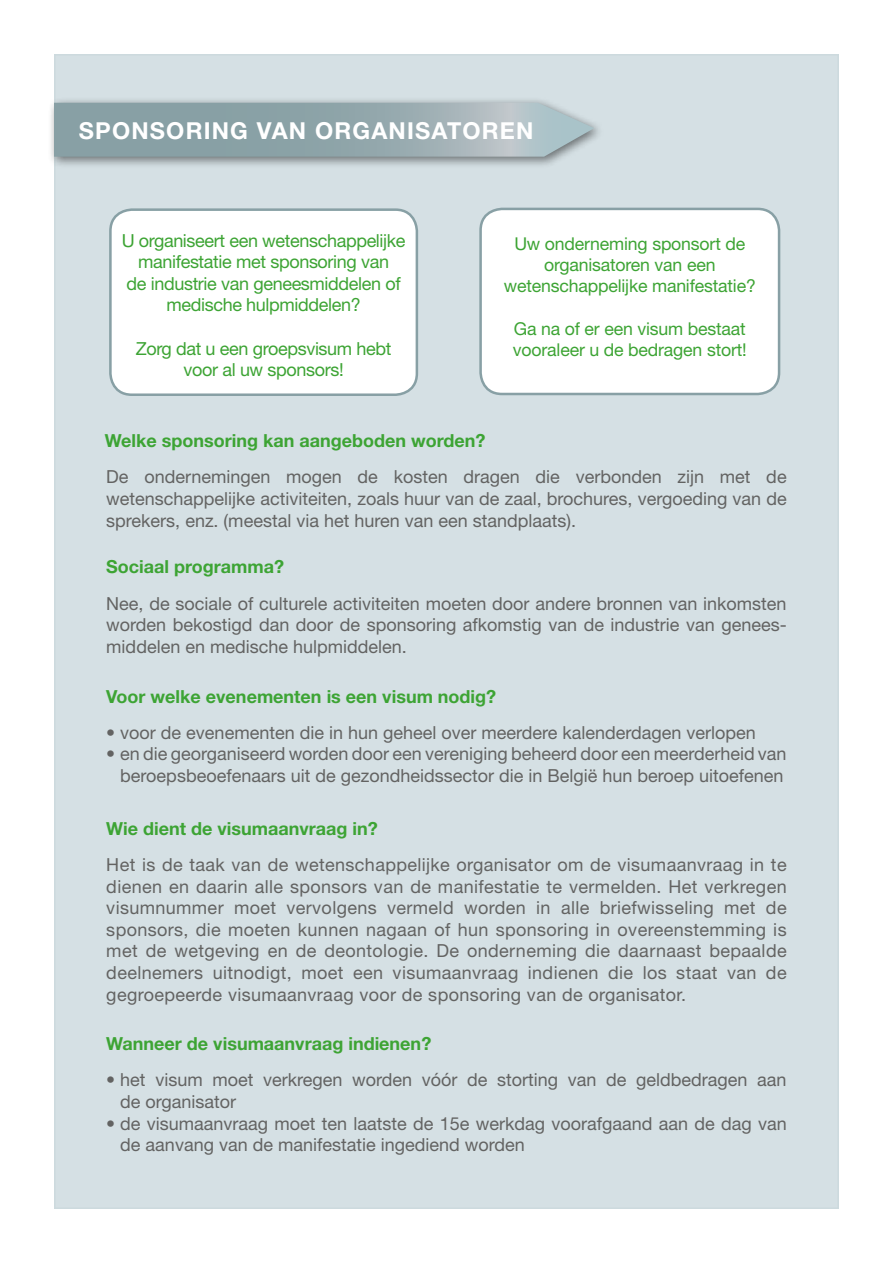
<style>
.page{position:relative;width:893px;height:1263px;background:#fff}
.page>*{position:absolute;margin:0;border:0;box-sizing:border-box;transform-origin:0 0}
.t1{font:700 23.4px "Helvetica Neue";letter-spacing:.05em;color:#fff}
.t2{font:18px/21.6px "Helvetica Neue";color:#636362;text-align:justify}
.t3{font:18px/21.6px "Helvetica Neue";letter-spacing:-.02em;color:#3da434;text-align:center}
.t4{font:700 18px "Helvetica Neue";color:#3da434}
.t5{font:17.7px/21.3px "Helvetica Neue";letter-spacing:-.01em;color:#3da434;text-align:center}
</style>
<div class="page">
<div style="left:54px;top:54px;width:785px;height:1155px;background:#d5e0e4"></div>
<div style="left:481px;top:209px;width:298px;height:185px;background:#fff;border-radius:21px"></div>
<div style="left:479px;top:208px;width:301px;height:187px;border:3px solid #88a0a5;border-radius:21px"></div>
<div style="left:110px;top:210px;width:307px;height:185px;background:#fff;border-radius:21px"></div>
<div style="left:109px;top:208px;width:309px;height:188px;border:3px solid #88a0a5;border-radius:21px"></div>
<div style="left:48px;top:97px;width:557px;height:72px;background:#000;opacity:.5"></div>
<svg style="left:54px;top:103px;width:540px;height:54px;background:#97abb0"></svg>
<p class="t1" style="left:79px;top:117px;width:456px">Sponsoring van organisatoren</p>
<p class="t3" style="left:122px;top:229px;width:285px">U organiseert een wetenschappelijke manifestatie met sponsoring van<br>de industrie van geneesmiddelen of medische hulpmiddelen?</p>
<p class="t3" style="left:136px;top:337px;width:257px">Zorg dat u een groepsvisum hebt voor al uw sponsors!</p>
<p class="t5" style="left:504px;top:233px;width:253px">Uw onderneming sponsort de organisatoren van een wetenschappelijke manifestatie?</p>
<p class="t5" style="left:513px;top:317px;width:235px;text-align:left">Ga na of er een visum bestaat vooraleer u de bedragen stort!</p>
<p class="t4" style="left:105px;top:429px;width:382px">Welke sponsoring kan aangeboden worden?</p>
<p class="t2" style="left:106px;top:466px;width:682px">De ondernemingen mogen de kosten dragen die verbonden zijn met de wetenschappelijke activiteiten, zoals huur van de zaal, brochures, vergoeding van de sprekers, enz. (meestal via het huren van een standplaats).</p>
<p class="t4" style="left:106px;top:556px;width:179px">Sociaal programma?</p>
<p class="t2" style="left:106px;top:592px;width:682px">Nee, de sociale of culturele activiteiten moeten door andere bronnen van inkomsten worden bekostigd dan door de sponsoring afkomstig van de industrie van genees&shy;middelen en medische hulpmiddelen.</p>
<p class="t4" style="left:106px;top:685px;width:391px">Voor welke evenementen is een visum nodig?</p>
<p class="t2" style="left:106px;top:721px;width:651px">• voor de evenementen die in hun geheel over meerdere kalenderdagen verlopen</p>
<p class="t2" style="left:106px;top:743px;width:682px;text-align:right">• en die georganiseerd worden door een vereniging beheerd door een meerderheid van beroepsbeoefenaars uit de gezondheidssector die in België hun beroep uitoefenen</p>
<p class="t4" style="left:106px;top:817px;width:273px">Wie dient de visumaanvraag in?</p>
<p class="t2" style="left:106px;top:853px;width:682px">Het is de taak van de wetenschappelijke organisator om de visumaanvraag in te dienen en daarin alle sponsors van de manifestatie te vermelden. Het verkregen visumnummer moet vervolgens vermeld worden in alle briefwisseling met de sponsors, die moeten kunnen nagaan of hun sponsoring in overeenstemming is met de wetgeving en de deontologie. De onderneming die daarnaast bepaalde deelnemers uitnodigt, moet een visumaanvraag indienen die los staat van de gegroepeerde visumaanvraag voor de sponsoring van de organisator.</p>
<p class="t4" style="left:106px;top:1033px;width:327px">Wanneer de visumaanvraag indienen?</p>
<p class="t2" style="left:120px;top:1069px;width:668px;text-indent:-14px">• het visum moet verkregen worden vóór de storting van de geldbedragen aan de organisator</p>
<p class="t2" style="left:120px;top:1112px;width:668px;text-indent:-14px">• de visumaanvraag moet ten laatste de 15e werkdag voorafgaand aan de dag van de aanvang van de manifestatie ingediend worden</p>
</div>
